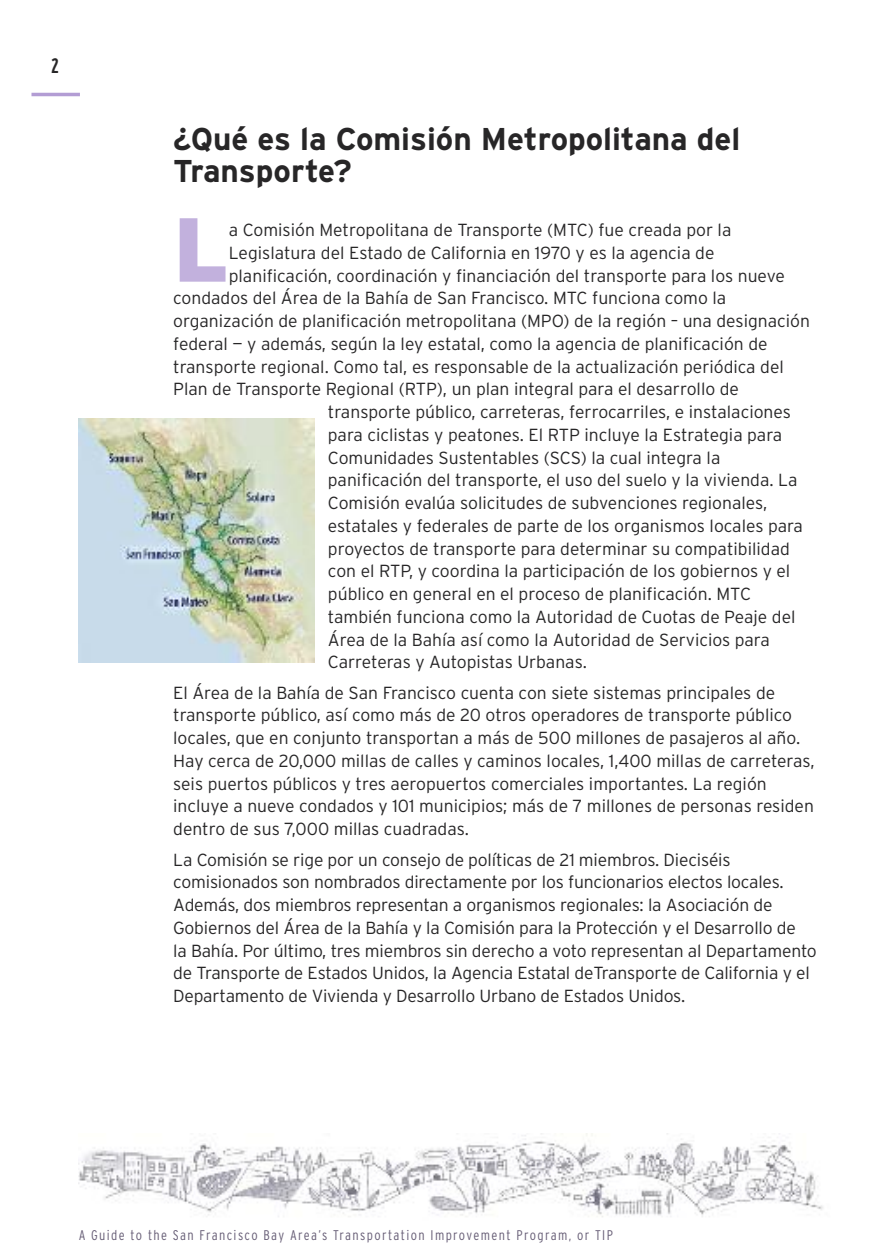
<style>
.page{position:relative;width:882px;height:1260px;background:#fff}
.page>*{position:absolute;margin:0;border:0;box-sizing:border-box;transform-origin:0 0}
.t1{font:900 90.65px "Interstate";color:#c2b1dd}
.t2{font:700 31.5px/31.5px "Interstate";color:#272627}
.t3{font:31.5px "Triplex Cond";color:#272627}
.t4{font:300 17.5px/22.8px "Interstate";color:#272627}
.t5{font:300 condensed 14px "Interstate";letter-spacing:.1em;color:#685f77}
</style>
<div class="page">
<hr style="left:32px;top:93px;width:48px;height:3px;background:#b39dd4">
<img style="left:79px;top:1133px;width:744px;height:84px">
<img style="left:79px;top:419px;width:235px;height:243px">
<h2 class="t3" style="left:52px;top:43px;width:9px">2</h2>
<h2 class="t2" style="left:173px;top:127px;width:569px">¿Qué es la Comisión Metropolitana del<br>Transporte?</h2>
<h1 class="t1" style="left:173px;top:197px;width:57px">L</h1>
<p class="t4" style="left:229px;top:220px;width:504px">a Comisión Metropolitana de Transporte (MTC) fue creada por la</p>
<p class="t4" style="left:229px;top:243px;width:487px">Legislatura del Estado de California en 1970 y es la agencia de</p>
<p class="t4" style="left:229px;top:266px;width:558px">planificación, coordinación y financiación del transporte para los nueve</p>
<p class="t4" style="left:173px;top:289px;width:555px">condados del Área de la Bahía de San Francisco. MTC funciona como la</p>
<p class="t4" style="left:173px;top:311px;width:638px">organización de planificación metropolitana (MPO) de la región – una designación</p>
<p class="t4" style="left:173px;top:334px;width:596px">federal — y además, según la ley estatal, como la agencia de planificación de</p>
<p class="t4" style="left:173px;top:357px;width:612px">transporte regional. Como tal, es responsable de la actualización periódica del</p>
<p class="t4" style="left:173px;top:380px;width:567px">Plan de Transporte Regional (RTP), un plan integral para el desarrollo de</p>
<p class="t4" style="left:328px;top:402px;width:464px">transporte público, carreteras, ferrocarriles, e instalaciones</p>
<p class="t4" style="left:328px;top:425px;width:456px">para ciclistas y peatones. El RTP incluye la Estrategia para</p>
<p class="t4" style="left:328px;top:448px;width:394px">Comunidades Sustentables (SCS) la cual integra la</p>
<p class="t4" style="left:328px;top:471px;width:471px">panificación del transporte, el uso del suelo y la vivienda. La</p>
<p class="t4" style="left:328px;top:493px;width:441px">Comisión evalúa solicitudes de subvenciones regionales,</p>
<p class="t4" style="left:328px;top:516px;width:477px">estatales y federales de parte de los organismos locales para</p>
<p class="t4" style="left:328px;top:539px;width:463px">proyectos de transporte para determinar su compatibilidad</p>
<p class="t4" style="left:328px;top:562px;width:464px">con el RTP, y coordina la participación de los gobiernos y el</p>
<p class="t4" style="left:328px;top:584px;width:425px">público en general en el proceso de planificación. MTC</p>
<p class="t4" style="left:328px;top:607px;width:469px">también funciona como la Autoridad de Cuotas de Peaje del</p>
<p class="t4" style="left:328px;top:630px;width:443px">Área de la Bahía así como la Autoridad de Servicios para</p>
<p class="t4" style="left:328px;top:653px;width:260px">Carreteras y Autopistas Urbanas.</p>
<p class="t4" style="left:173px;top:683px;width:643px">El Área de la Bahía de San Francisco cuenta con siete sistemas principales de transporte público, así como más de 20 otros operadores de transporte público locales, que en conjunto transportan a más de 500 millones de pasajeros al año.<br>Hay cerca de 20,000 millas de calles y caminos locales, 1,400 millas de carreteras, seis puertos públicos y tres aeropuertos comerciales importantes. La región incluye a nueve condados y 101 municipios; más de 7 millones de personas residen dentro de sus 7,000 millas cuadradas.</p>
<p class="t4" style="left:173px;top:850px;width:645px">La Comisión se rige por un consejo de políticas de 21 miembros. Dieciséis comisionados son nombrados directamente por los funcionarios electos locales.<br>Además, dos miembros representan a organismos regionales: la Asociación de Gobiernos del Área de la Bahía y la Comisión para la Protección y el Desarrollo de<br>la Bahía. Por último, tres miembros sin derecho a voto representan al Departamento de Transporte de Estados Unidos, la Agencia Estatal deTransporte de California y el Departamento de Vivienda y Desarrollo Urbano de Estados Unidos.</p>
<p class="t5" style="left:79px;top:1227px;width:536px">A Guide to the San Francisco Bay Area’s Transportation Improvement Program, or TIP</p>
</div>
